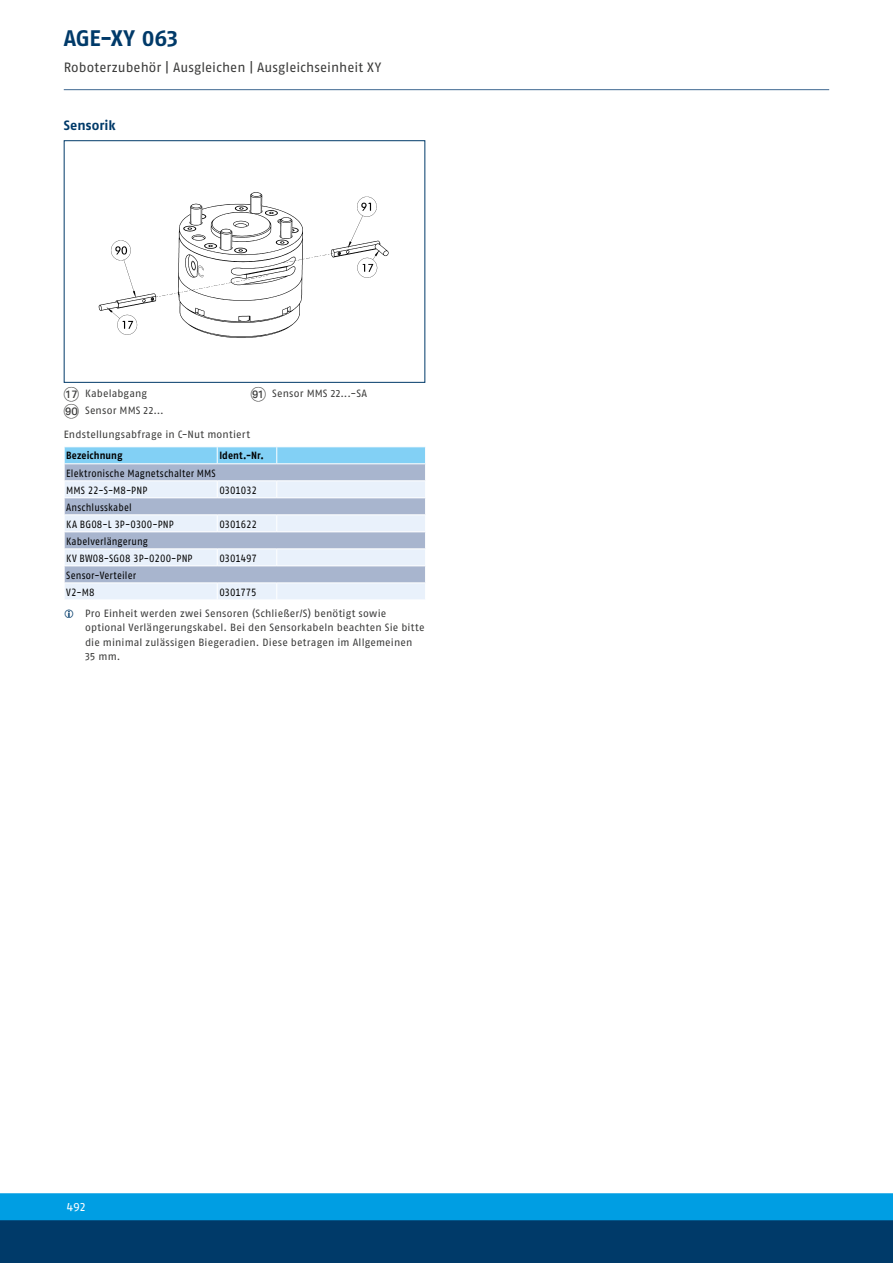
<style>
.page{position:relative;width:893px;height:1263px;background:#fff}
.page>*{position:absolute;margin:0;border:0;box-sizing:border-box;transform-origin:0 0}
.t1{font:700 22.5px "SCHUNK Fago Pro";letter-spacing:-.015em;color:#003a69}
.t2{font:13.5px "SCHUNK Fago Pro";letter-spacing:.005em;color:#3b3b3a}
.t3{font:700 13.5px "SCHUNK Fago Pro";letter-spacing:.005em;color:#003a69}
.t4{font:12px "SCHUNK Fago Pro";color:#fff}
.t5{font:10.5px/14.2px "SCHUNK Fago Pro";letter-spacing:.015em;color:#3b3b3a}
.t6{font:10.5px/17px "SCHUNK Fago Pro";letter-spacing:.01em;color:#000;scale:.9 1}
.t7{font:700 10.5px "SCHUNK Fago Pro";letter-spacing:.01em;color:#000;scale:.9 1}
.t8{font:10.5px "SCHUNK Fago Pro";letter-spacing:-.015em;color:#000;scale:.9 1}
.t9{font:10.5px "SCHUNK Fago Pro";letter-spacing:-.01em;color:#000;scale:.9 1}
.s1{font-family:"Deco Numbers LH Circle";font-size:15px}
</style>
<div class="page">
<div style="left:0;top:1202px;width:893px;height:61px;background:#003a69"></div>
<div style="left:0;top:1193px;width:893px;height:27px;background:#009ee3"></div>
<hr style="left:64px;top:89px;width:765px;height:1px;background:#3e6791">
<div style="left:64px;top:140px;width:361px;height:243px;border:1px solid #003a69"></div>
<img style="left:98px;top:192px;width:291px;height:146px">
<svg style="left:64px;top:447px;width:362px;height:152px;background:#c4d5e7"></svg>
<hr style="left:64px;top:582px;width:153px;height:1px;background:#fff">
<hr style="left:217px;top:582px;width:60px;height:1px;background:#fff">
<hr style="left:277px;top:582px;width:149px;height:1px;background:#fff">
<h1 class="t1" style="left:64px;top:24px;width:116px">AGE-XY 063</h1>
<p class="t2" style="left:64px;top:60px;width:319px">Roboterzubehör | Ausgleichen | Ausgleichseinheit XY</p>
<p class="t3" style="left:64px;top:117px;width:54px">Sensorik</p>
<p class="t5" style="left:64px;top:385px;width:102px;line-height:17px"><span class="s1">AQ</span> Kabelabgang<br><span class="s1">IT</span> Sensor MMS 22...</p>
<p class="t5" style="left:251px;top:387px;width:118px"><span class="s1">IK</span> Sensor MMS 22...-SA</p>
<p class="t5" style="left:64px;top:427px;width:188px">Endstellungsabfrage in C-Nut montiert</p>
<p class="t7" style="left:66px;top:449px;width:64px">Bezeichnung</p>
<p class="t7" style="left:219px;top:449px;width:51px">Ident.-Nr.</p>
<p class="t6" style="left:66px;top:464px;width:168px">Elektronische Magnetschalter MMS<br>MMS 22-S-M8-PNP</p>
<p class="t8" style="left:219px;top:483px;width:43px">0301032</p>
<p class="t6" style="left:66px;top:498px;width:121px">Anschlusskabel<br>KA BG08-L 3P-0300-PNP</p>
<p class="t6" style="left:66px;top:532px;width:142px">Kabelverlängerung<br>KV BW08-SG08 3P-0200-PNP</p>
<p class="t8" style="left:219px;top:517px;width:43px">0301622</p>
<p class="t8" style="left:219px;top:552px;width:43px">0301497</p>
<p class="t6" style="left:66px;top:566px;width:79px">Sensor-Verteiler<br>V2-M8</p>
<p class="t9" style="left:219px;top:586px;width:43px">0301775</p>
<p class="t5" style="left:85px;top:606px;width:341px">Pro Einheit werden zwei Sensoren (Schließer/S) benötigt sowie optional Verlängerungskabel. Bei den Sensorkabeln beachten Sie bitte die minimal zulässigen Biegeradien. Diese betragen im Allgemeinen 35 mm.</p>
<p class="t4" style="left:67px;top:1199px;width:20px">492</p>
</div>
